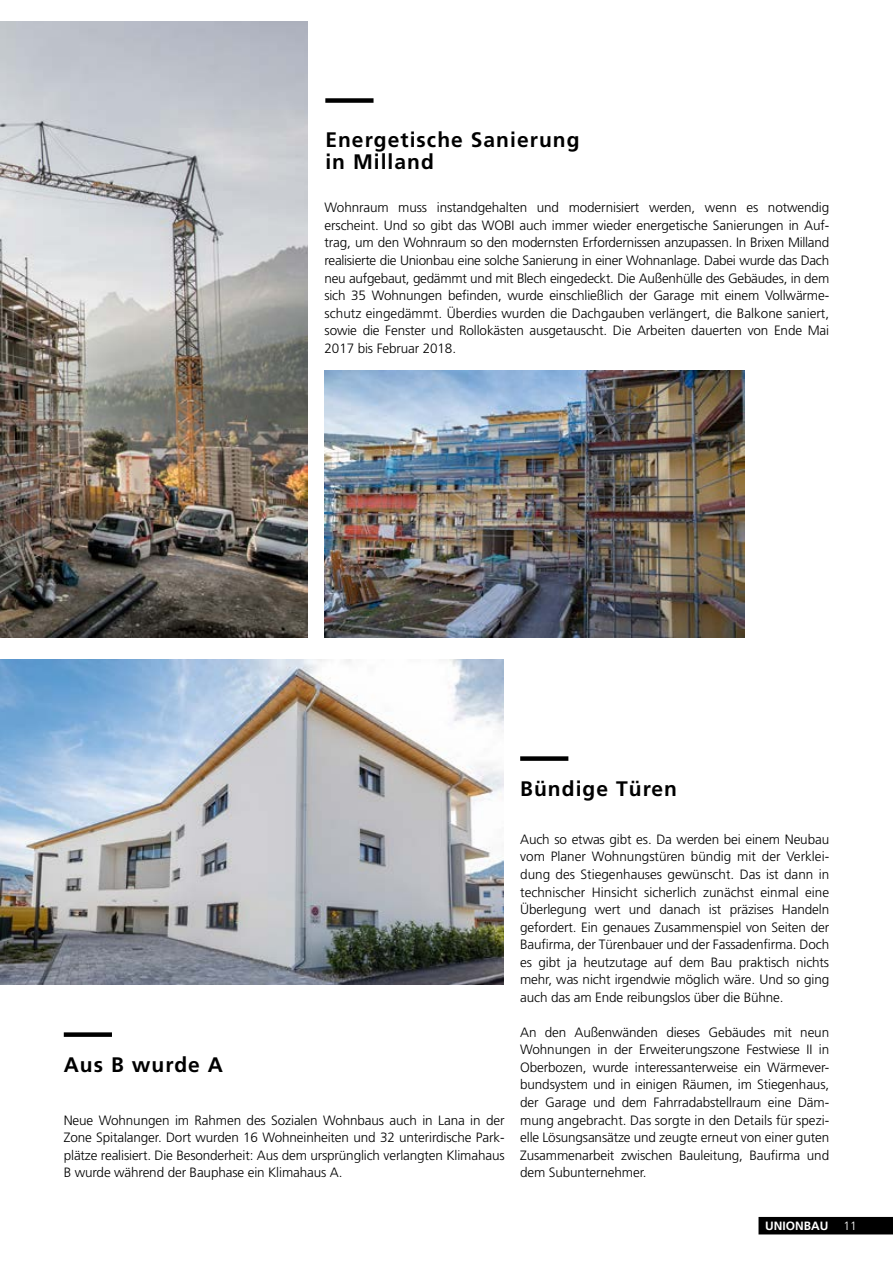
<style>
.page{position:relative;width:893px;height:1263px;background:#fff}
.page>*{position:absolute;margin:0;border:0;box-sizing:border-box;transform-origin:0 0}
.t1{font:700 21px/21.9px "Frutiger";letter-spacing:.05em;color:#000}
.t2{font:300 13.5px/17.5px "Frutiger";letter-spacing:-.01em;color:#000;text-align:justify}
.t3{font:700 12px "Frutiger";color:#fff}
.t4{font:300 12px "Frutiger";color:#fff}
</style>
<div class="page">
<div style="left:758px;top:1217px;width:135px;height:17px;background:#000"></div>
<img style="left:0;top:660px;width:503px;height:324px">
<img style="left:0;top:21px;width:307px;height:617px">
<img style="left:325px;top:370px;width:419px;height:268px">
<div style="left:325px;top:98px;width:49px;height:5px;background:#000"></div>
<div style="left:520px;top:756px;width:48px;height:5px;background:#000"></div>
<div style="left:64px;top:1032px;width:48px;height:5px;background:#000"></div>
<h1 class="t1" style="left:325px;top:128px;width:256px">Energetische Sanierung in Milland</h1>
<p class="t2" style="left:325px;top:199px;width:506px">Wohnraum muss instandgehalten und modernisiert werden, wenn es notwendig erscheint. Und so gibt das WOBI auch immer wieder energetische Sanierungen in Auf&shy;trag, um den Wohnraum so den modernsten Erfordernissen anzupassen. In Brixen Milland realisierte die Unionbau eine solche Sanierung in einer Wohnanlage. Dabei wurde das Dach neu aufgebaut, gedämmt und mit Blech eingedeckt. Die Außenhülle des Gebäudes, in dem sich 35 Wohnungen befinden, wurde einschließlich der Garage mit einem Vollwärme&shy;schutz eingedämmt. Überdies wurden die Dachgauben verlängert, die Balkone saniert, sowie die Fenster und Rollokästen ausgetauscht. Die Arbeiten dauerten von Ende Mai 2017 bis Februar 2018.</p>
<h1 class="t1" style="left:64px;top:1054px;width:161px">Aus B wurde A</h1>
<p class="t2" style="left:64px;top:1111px;width:442px">Neue Wohnungen im Rahmen des Sozialen Wohnbaus auch in Lana in der Zone Spitalanger. Dort wurden 16 Wohneinheiten und 32 unterirdische Park&shy;plätze realisiert. Die Besonderheit: Aus dem ursprünglich verlangten Klimahaus B wurde während der Bauphase ein Klimahaus A.</p>
<h1 class="t1" style="left:520px;top:777px;width:158px">Bündige Türen</h1>
<p class="t2" style="left:520px;top:831px;width:311px">Auch so etwas gibt es. Da werden bei einem Neubau vom Planer Wohnungstüren bündig mit der Verklei&shy;dung des Stiegenhauses gewünscht. Das ist dann in technischer Hinsicht sicherlich zunächst einmal eine Überlegung wert und danach ist präzises Handeln gefordert. Ein genaues Zusammenspiel von Seiten der Baufirma, der Türenbauer und der Fassadenfirma. Doch es gibt ja heutzutage auf dem Bau praktisch nichts mehr, was nicht irgendwie möglich wäre. Und so ging auch das am Ende reibungslos über die Bühne.</p>
<p class="t2" style="left:520px;top:1023px;width:310px">An den Außenwänden dieses Gebäudes mit neun Wohnungen in der Erweiterungszone Festwiese II in Oberbozen, wurde interessanterweise ein Wärmever&shy;bundsystem und in einigen Räumen, im Stiegenhaus, der Garage und dem Fahrradabstellraum eine Däm&shy;mung angebracht. Das sorgte in den Details für spezi&shy;elle Lösungsansätze und zeugte erneut von einer guten Zusammenarbeit zwischen Bauleitung, Baufirma und dem Subunternehmer.</p>
<p class="t3" style="left:765px;top:1218px;width:65px">UNIONBAU</p>
<p class="t4" style="left:843px;top:1219px;width:15px">11</p>
</div>
